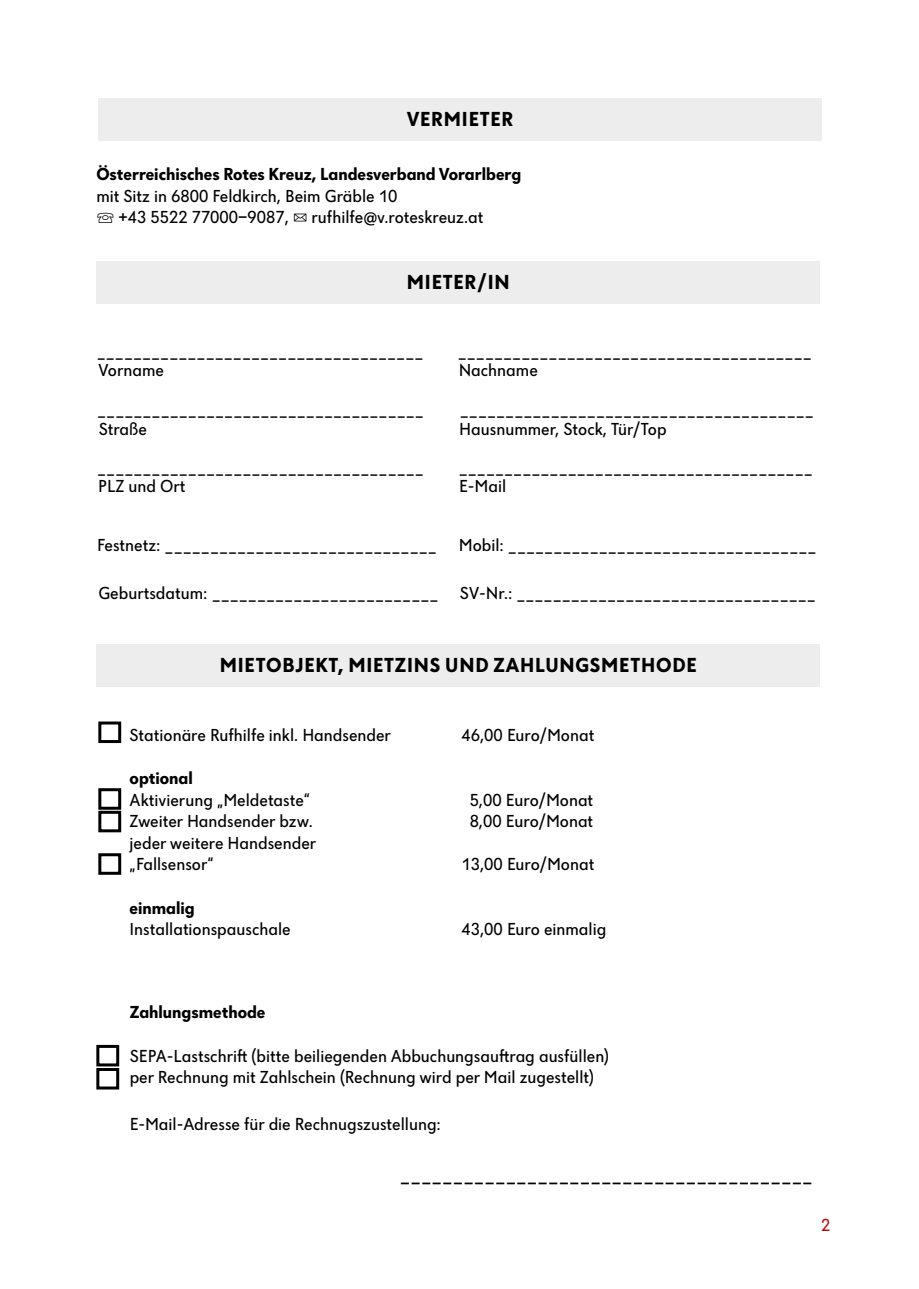
<style>
.page{position:relative;width:919px;height:1289px;background:#fff}
.page>*{position:absolute;margin:0;border:0;box-sizing:border-box;transform-origin:0 0}
.t1{font:700 21px "Dunant";letter-spacing:.035em;color:#000}
.t2{font:21px "Dunant";color:#000}
.t3{font:18px/21.6px "Dunant";color:#000}
.t4{font:700 18px "Dunant";color:#000}
.t5{font:18px "Dunant";color:#b70e0c}
.s1{font-family:"Dunant Signs"}
</style>
<div class="page">
<div style="left:99px;top:98px;width:722px;height:42px;background:#ededed"></div>
<div style="left:97px;top:261px;width:723px;height:42px;background:#ededed"></div>
<div style="left:97px;top:644px;width:723px;height:43px;background:#ededed"></div>
<div style="left:98px;top:721px;width:23px;height:22px;border:3px solid #000"></div>
<div style="left:98px;top:853px;width:23px;height:21px;border:3px solid #000"></div>
<div style="left:98px;top:810px;width:23px;height:22px;border:3px solid #000"></div>
<div style="left:98px;top:788px;width:23px;height:21px;border:3px solid #000"></div>
<div style="left:96px;top:1044px;width:23px;height:22px;border:3px solid #000"></div>
<div style="left:96px;top:1067px;width:23px;height:22px;border:3px solid #000"></div>
<p class="t1" style="left:406px;top:106px;width:108px">VERMIETER</p>
<p class="t4" style="left:96px;top:164px;width:426px">Österreichisches Rotes Kreuz, Landesverband Vorarlberg</p>
<p class="t3" style="left:96px;top:185px;width:388px">mit Sitz in 6800 Feldkirch, Beim Gräble 10<br><span class="s1">u</span> +43 5522 77000-9087, <span class="s1">r</span> rufhilfe@v.roteskreuz.at</p>
<p class="t1" style="left:407px;top:270px;width:104px">MIETER/IN</p>
<p class="t3" style="left:97px;top:340px;width:328px">____________________________________</p>
<p class="t3" style="left:458px;top:340px;width:355px">_______________________________________</p>
<p class="t3" style="left:98px;top:359px;width:67px">Vorname</p>
<p class="t3" style="left:459px;top:359px;width:80px">Nachname</p>
<p class="t3" style="left:97px;top:398px;width:328px">____________________________________</p>
<p class="t3" style="left:460px;top:398px;width:355px">_______________________________________</p>
<p class="t3" style="left:99px;top:418px;width:50px">Straße</p>
<p class="t3" style="left:459px;top:418px;width:209px">Hausnummer, Stock, Tür/Top</p>
<p class="t3" style="left:97px;top:455px;width:328px">____________________________________</p>
<p class="t3" style="left:459px;top:455px;width:355px">_______________________________________</p>
<p class="t3" style="left:98px;top:475px;width:89px">PLZ und Ort</p>
<p class="t3" style="left:459px;top:475px;width:49px">E-Mail</p>
<p class="t3" style="left:97px;top:534px;width:720px">Festnetz: ______________________________ Mobil: __________________________________</p>
<p class="t3" style="left:98px;top:581px;width:719px">Geburtsdatum: _________________________ SV-Nr.: _________________________________</p>
<p class="t1" style="left:220px;top:653px;width:478px">MIETOBJEKT, MIETZINS UND ZAHLUNGSMETHODE</p>
<p class="t3" style="left:130px;top:723px;width:263px">Stationäre Rufhilfe inkl. Handsender</p>
<p class="t4" style="left:130px;top:767px;width:65px">optional</p>
<p class="t3" style="left:130px;top:788px;width:188px">Aktivierung „Meldetaste“<br>Zweiter Handsender bzw. jeder weitere Handsender „Fallsensor“</p>
<p class="t4" style="left:130px;top:897px;width:67px">einmalig</p>
<p class="t3" style="left:130px;top:918px;width:162px">Installationspauschale</p>
<p class="t3" style="left:461px;top:723px;width:134px">46,00 Euro/Monat</p>
<p class="t3" style="left:469px;top:788px;width:125px">5,00 Euro/Monat<br>8,00 Euro/Monat</p>
<p class="t3" style="left:461px;top:853px;width:134px">13,00 Euro/Monat</p>
<p class="t3" style="left:461px;top:918px;width:146px">43,00 Euro einmalig</p>
<p class="t4" style="left:130px;top:1002px;width:137px">Zahlungsmethode</p>
<p class="t3" style="left:130px;top:1044px;width:480px">SEPA-Lastschrift (bitte beiliegenden Abbuchungsauftrag ausfüllen) per Rechnung mit Zahlschein (Rechnung wird per Mail zugestellt)</p>
<p class="t3" style="left:130px;top:1113px;width:313px">E-Mail-Adresse für die Rechnugszustellung:</p>
<p class="t2" style="left:400px;top:1161px;width:414px">_______________________________________</p>
<p class="t5" style="left:821px;top:1214px;width:11px">2</p>
</div>
